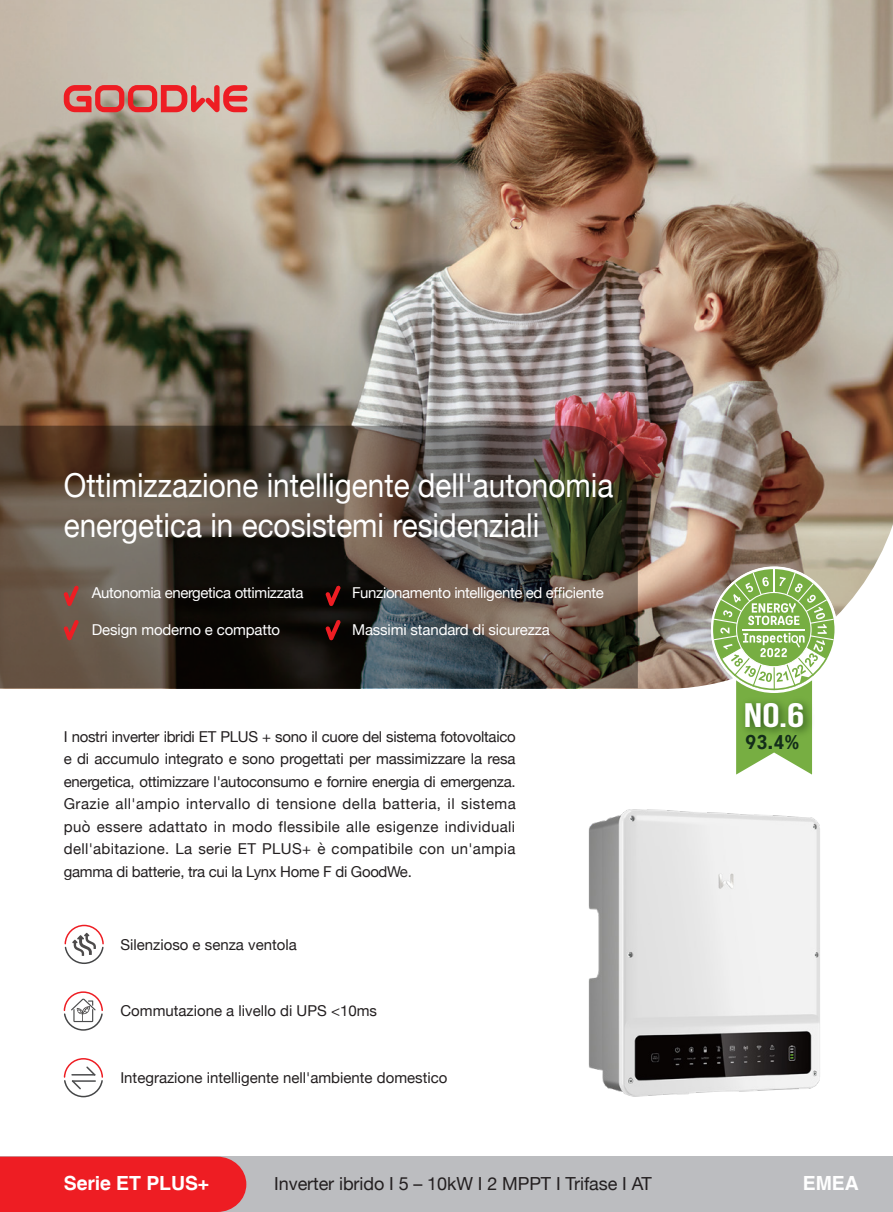
<style>
.page{position:relative;width:893px;height:1212px;background:#fff}
.page>*{position:absolute;margin:0;border:0;box-sizing:border-box;transform-origin:0 0}
.t1{font:33.9px "Bebas Neue";color:#fff;scale:1.28 1}
.t2{font:33px/39.6px "Helvetica Neue";color:#fff;scale:.9 1}
.t3{font:700 condensed 20.25px "Harmonia Sans W02";color:#132d1a}
.t4{font:700 19.5px "Helvetica";letter-spacing:-.005em;color:#fff}
.t5{font:18px "Helvetica Neue";letter-spacing:-.005em;color:#231f20}
.t6{font:15px/22.5px "Helvetica Neue";color:#231f20;text-align:justify}
.t7{font:15px "Helvetica Neue";letter-spacing:-.025em;color:#fff}
</style>
<div class="page">
<img style="left:0;top:0;width:893px;height:689px">
<svg style="left:64px;top:85px;width:183px;height:27px;background:#d96a66"></svg>
<svg style="left:0;top:426px;width:638px;height:262px;background:#4e443b"></svg>
<div style="left:0;top:1156px;width:893px;height:56px;background:#bcbdc0"></div>
<div style="left:0;top:1156px;width:246px;height:56px;background:#ee1d23"></div>
<img style="left:588px;top:809px;width:232px;height:288px">
<svg style="left:64px;top:585px;width:15px;height:21px"></svg>
<svg style="left:326px;top:585px;width:15px;height:21px"></svg>
<svg style="left:64px;top:620px;width:15px;height:20px"></svg>
<svg style="left:326px;top:620px;width:15px;height:20px"></svg>
<svg style="left:63px;top:1058px;width:40px;height:40px"></svg>
<svg style="left:713px;top:569px;width:121px;height:206px"></svg>
<svg style="left:63px;top:991px;width:40px;height:40px"></svg>
<svg style="left:64px;top:924px;width:40px;height:40px"></svg>
<p class="t2" style="left:64px;top:468px;width:612px">Ottimizzazione intelligente dell'autonomia energetica in ecosistemi residenziali</p>
<p class="t7" style="left:92px;top:582px;width:213px">Autonomia energetica ottimizzata</p>
<p class="t7" style="left:352px;top:582px;width:253px">Funzionamento intelligente ed efficiente</p>
<p class="t7" style="left:92px;top:618px;width:190px">Design moderno e compatto</p>
<p class="t7" style="left:352px;top:618px;width:199px">Massimi standard di sicurezza</p>
<p class="t6" style="left:64px;top:726px;width:453px">I nostri inverter ibridi ET PLUS + sono il cuore del sistema fotovoltaico e di accumulo integrato e sono progettati per massimizzare la resa energetica, ottimizzare l'autoconsumo e fornire energia di emergenza.<br>Grazie all'ampio intervallo di tensione della batteria, il sistema può essere adattato in modo flessibile alle esigenze individuali dell'abitazione. La serie ET PLUS+ è compatibile con un'ampia gamma di batterie, tra cui la Lynx Home F di GoodWe.</p>
<p class="t6" style="left:120px;top:934px;width:178px">Silenzioso e senza ventola</p>
<p class="t6" style="left:120px;top:1000px;width:258px">Commutazione a livello di UPS &lt;10ms</p>
<p class="t6" style="left:120px;top:1067px;width:328px">Integrazione intelligente nell'ambiente domestico</p>
<p class="t4" style="left:64px;top:1171px;width:147px">Serie ET PLUS+</p>
<p class="t5" style="left:274px;top:1170px;width:379px">Inverter ibrido I 5 – 10kW I 2 MPPT I Trifase I AT</p>
<p class="t1" style="left:744px;top:696px;width:49px">No.6</p>
<p class="t3" style="left:745px;top:729px;width:55px">93.4%</p>
<p class="t4" style="left:803px;top:1171px;width:58px">EMEA</p>
</div>
